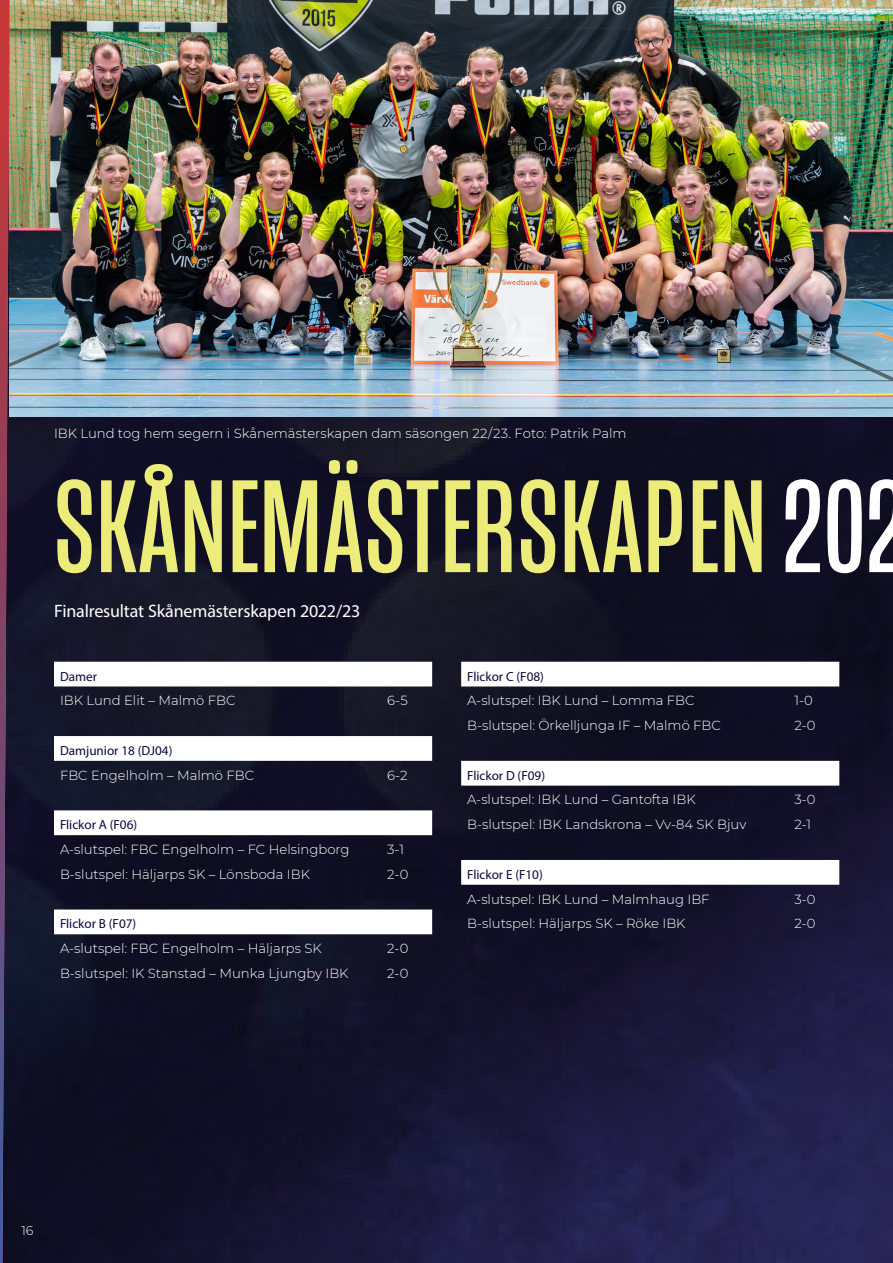
<style>
.page{position:relative;width:893px;height:1263px;background:#fff}
.page>*{position:absolute;margin:0;border:0;box-sizing:border-box;transform-origin:0 0}
.t1{font:135px "Mongoose";letter-spacing:.01em;color:#ecec7b}
.SI___Brödtext{font:18px "Myriad Pro";letter-spacing:-.01em;color:#fff}
.SI___Brödtext-2{font:300 13.2px "Montserrat";color:#fff}
.t2{font:13.2px "Myriad Pro";color:#08093b}
.t3{font:300 12.75px "Montserrat";color:#fff}
.s1{color:#fff}
</style>
<div class="page">
<img style="left:10px;top:417px;width:883px;height:846px">
<img style="left:10px;top:0;width:883px;height:417px">
<svg style="left:54px;top:662px;width:378px;height:272px"></svg>
<svg style="left:461px;top:662px;width:378px;height:223px;fill:#121125"></svg>
<svg style="left:0;top:0;width:10px;height:1263px;background:#64344b"></svg>
<p class="SI___Brödtext-2" style="left:54px;top:425px;width:574px">IBK Lund tog hem segern i Skånemästerskapen dam säsongen 22/23. Foto: Patrik Palm</p>
<p class="t1" style="left:54px;top:450px;width:854px">SKÅNEMÄSTERSKAPEN <span class="s1">202</span></p>
<p class="SI___Brödtext" style="left:54px;top:600px;width:308px">Finalresultat Skånemästerskapen 2022/23</p>
<p class="t2" style="left:60px;top:668px;width:39px">Damer</p>
<p class="SI___Brödtext-2" style="left:60px;top:692px;width:177px">IBK Lund Elit – Malmö FBC</p>
<p class="SI___Brödtext-2" style="left:387px;top:692px;width:22px">6-5</p>
<p class="t2" style="left:60px;top:742px;width:114px">Damjunior 18 (DJ04)</p>
<p class="SI___Brödtext-2" style="left:60px;top:766px;width:196px">FBC Engelholm – Malmö FBC</p>
<p class="SI___Brödtext-2" style="left:387px;top:766px;width:22px">6-2</p>
<p class="t2" style="left:60px;top:817px;width:79px">Flickor A (F06)</p>
<p class="SI___Brödtext-2" style="left:60px;top:840px;width:291px">A-slutspel: FBC Engelholm – FC Helsingborg</p>
<p class="SI___Brödtext-2" style="left:387px;top:840px;width:18px">3-1</p>
<p class="SI___Brödtext-2" style="left:60px;top:865px;width:252px">B-slutspel: Häljarps SK – Lönsboda IBK</p>
<p class="SI___Brödtext-2" style="left:387px;top:865px;width:23px">2-0</p>
<p class="t2" style="left:60px;top:916px;width:78px">Flickor B (F07)</p>
<p class="SI___Brödtext-2" style="left:60px;top:939px;width:263px">A-slutspel: FBC Engelholm – Häljarps SK</p>
<p class="SI___Brödtext-2" style="left:387px;top:939px;width:23px">2-0</p>
<p class="SI___Brödtext-2" style="left:60px;top:964px;width:290px">B-slutspel: IK Stanstad – Munka Ljungby IBK</p>
<p class="SI___Brödtext-2" style="left:387px;top:964px;width:23px">2-0</p>
<p class="t2" style="left:467px;top:668px;width:78px">Flickor C (F08)</p>
<p class="SI___Brödtext-2" style="left:467px;top:692px;width:229px">A-slutspel: IBK Lund – Lomma FBC</p>
<p class="SI___Brödtext-2" style="left:794px;top:692px;width:20px">1-0</p>
<p class="SI___Brödtext-2" style="left:467px;top:716px;width:255px">B-slutspel: Örkelljunga IF – Malmö FBC</p>
<p class="SI___Brödtext-2" style="left:794px;top:716px;width:23px">2-0</p>
<p class="t2" style="left:467px;top:767px;width:79px">Flickor D (F09)</p>
<p class="SI___Brödtext-2" style="left:467px;top:791px;width:230px">A-slutspel: IBK Lund – Gantofta IBK</p>
<p class="SI___Brödtext-2" style="left:794px;top:791px;width:23px">3-0</p>
<p class="SI___Brödtext-2" style="left:467px;top:815px;width:281px">B-slutspel: IBK Landskrona – Vv-84 SK Bjuv</p>
<p class="SI___Brödtext-2" style="left:794px;top:815px;width:18px">2-1</p>
<p class="t2" style="left:467px;top:866px;width:77px">Flickor E (F10)</p>
<p class="SI___Brödtext-2" style="left:467px;top:890px;width:244px">A-slutspel: IBK Lund – Malmhaug IBF</p>
<p class="SI___Brödtext-2" style="left:794px;top:890px;width:23px">3-0</p>
<p class="SI___Brödtext-2" style="left:467px;top:915px;width:220px">B-slutspel: Häljarps SK – Röke IBK</p>
<p class="SI___Brödtext-2" style="left:794px;top:915px;width:23px">2-0</p>
<p class="t3" style="left:21px;top:1221px;width:14px">16</p>
</div>
